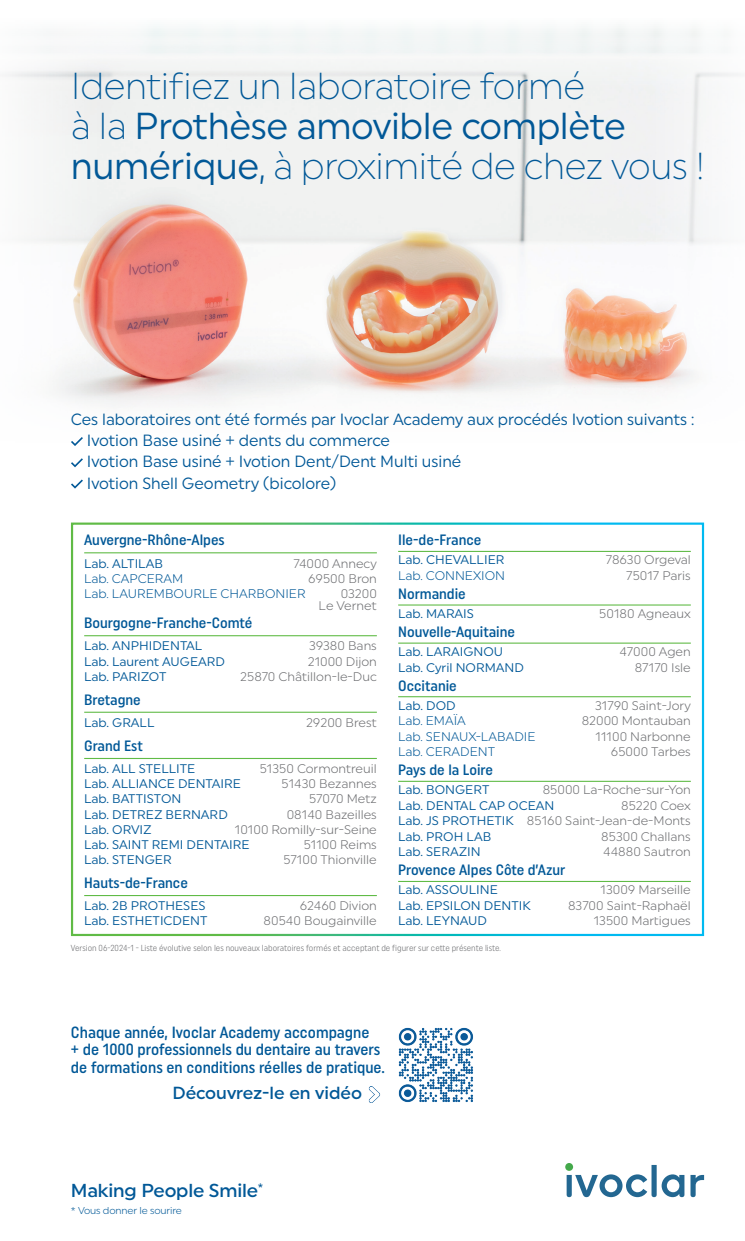
<style>
.page{position:relative;width:745px;height:1241px;background:#fff}
.page>*{position:absolute;margin:0;border:0;box-sizing:border-box;transform-origin:0 0}
.t1{font:37.5px "Uniform Pro Ivoclar Thn";letter-spacing:-.01em;color:#015897;scale:.96 1}
.t2{font:37.5px "Uniform Pro Ivoclar";letter-spacing:-.01em;color:#015897;scale:.96 1}
.t3{font:500 18.75px "Uniform Pro";letter-spacing:-.01em;color:#015897}
.t4{font:500 17.5px "Uniform Pro Ivoclar";color:#015897}
.t5{font:16.25px/21.2px "Uniform Pro Ivoclar";color:#015897;scale:.96 1}
.t6{font:500 16.25px/17.5px "Uniform Pro Con";color:#015897}
.t7{font:500 15px "Uniform Pro Con";color:#015897}
.t8{font:12.5px/12.6px "Uniform Pro Ivoclar Lgt";color:#6c6d70;text-align:right}
.t9{font:12.5px "Uniform Pro Ivoclar";color:#015897}
.t10{font:12.5px "Uniform Pro Ivoclar Lgt";color:#015897}
.t11{font:10px "Uniform Pro Lgt";letter-spacing:-.01em;color:#015897}
.t12{font:8.75px "Uniform Pro Con Lgt";color:#6c6d70}
.s1{font-family:"Uniform Pro Ivoclar Thn"}
.s2{font-family:"Uniform Pro Ivoclar"}
.s3{font-family:"Uniform Pro Ivoclar Lgt"}
.s4{font-family:"Uniform Pro Ivoclar";color:#015897}
</style>
<div class="page">
<img style="left:5px;top:26px;width:736px;height:442px">
<div style="left:71px;top:522px;width:632px;height:413px;border:2px solid #fff"></div>
<svg style="left:566px;top:1164px;width:137px;height:32px"></svg>
<svg style="left:71px;top:437px;width:12px;height:9px"></svg>
<svg style="left:71px;top:458px;width:12px;height:9px"></svg>
<svg style="left:71px;top:479px;width:12px;height:9px"></svg>
<hr style="left:84px;top:552px;width:292px;height:1px;background:#60bb46">
<hr style="left:84px;top:635px;width:292px;height:1px;background:#60bb46">
<hr style="left:84px;top:711px;width:292px;height:1px;background:#60bb46">
<hr style="left:84px;top:757px;width:292px;height:2px;background:#60bb46">
<hr style="left:84px;top:894px;width:292px;height:2px;background:#60bb46">
<hr style="left:398px;top:550px;width:292px;height:2px;background:#60bb46">
<hr style="left:398px;top:604px;width:292px;height:1px;background:#60bb46">
<hr style="left:398px;top:642px;width:292px;height:1px;background:#60bb46">
<hr style="left:398px;top:696px;width:292px;height:1px;background:#60bb46">
<hr style="left:398px;top:780px;width:292px;height:1px;background:#60bb46">
<hr style="left:398px;top:880px;width:292px;height:1px;background:#60bb46">
<img style="left:398px;top:1027px;width:75px;height:76px">
<img style="left:368px;top:1086px;width:13px;height:16px">
<h1 class="t1" style="left:71px;top:64px;width:537px">Identifiez un laboratoire formé</h1>
<h1 class="t2" style="left:71px;top:104px;width:579px"><span class="s1">à la</span> Prothèse amovible complète</h1>
<h1 class="t1" style="left:71px;top:144px;width:661px"><span class="s2">numérique</span><span class="s3">,</span> à proximité de chez vous !</h1>
<h3 class="t5" style="left:87px;top:408px;width:634px;text-indent:-16px">Ces laboratoires ont été formés par Ivoclar Academy aux procédés Ivotion suivants :<br>Ivotion Base usiné + dents du commerce<br>Ivotion Base usiné + Ivotion Dent/Dent Multi usiné<br>Ivotion Shell Geometry (bicolore)</h3>
<p class="t7" style="left:84px;top:531px;width:142px">Auvergne-Rhône-Alpes</p>
<p class="t9" style="left:84px;top:556px;width:80px">Lab. ALTILAB</p>
<p class="t8" style="left:293px;top:556px;width:85px">74000 Annecy</p>
<p class="t10" style="left:84px;top:571px;width:100px">Lab. CAPCERAM</p>
<p class="t8" style="left:308px;top:571px;width:70px">69500 Bron</p>
<p class="t10" style="left:84px;top:586px;width:223px">Lab. LAUREMBOURLE CHARBONIER</p>
<p class="t8" style="left:318px;top:587px;width:60px">03200<br>Le Vernet</p>
<p class="t7" style="left:84px;top:613px;width:169px">Bourgogne-Franche-Comté</p>
<p class="t9" style="left:84px;top:638px;width:119px">Lab. ANPHIDENTAL</p>
<p class="t8" style="left:309px;top:639px;width:69px">39380 Bans</p>
<p class="t9" style="left:84px;top:654px;width:142px">Lab. Laurent AUGEARD</p>
<p class="t8" style="left:307px;top:654px;width:71px">21000 Dijon</p>
<p class="t9" style="left:84px;top:669px;width:84px">Lab. PARIZOT</p>
<p class="t8" style="left:240px;top:669px;width:138px">25870 Châtillon-le-Duc</p>
<p class="t7" style="left:84px;top:690px;width:58px">Bretagne</p>
<p class="t9" style="left:84px;top:715px;width:72px">Lab. GRALL</p>
<p class="t8" style="left:306px;top:716px;width:72px">29200 Brest</p>
<p class="t7" style="left:84px;top:736px;width:60px">Grand Est</p>
<p class="t9" style="left:84px;top:761px;width:112px">Lab. ALL STELLITE</p>
<p class="t8" style="left:259px;top:762px;width:119px">51350 Cormontreuil</p>
<p class="t9" style="left:84px;top:776px;width:158px">Lab. ALLIANCE DENTAIRE</p>
<p class="t8" style="left:281px;top:777px;width:97px">51430 Bezannes</p>
<p class="t9" style="left:84px;top:791px;width:99px">Lab. BATTISTON</p>
<p class="t8" style="left:309px;top:792px;width:69px">57070 Metz</p>
<p class="t9" style="left:84px;top:806px;width:145px">Lab. DETREZ BERNARD</p>
<p class="t8" style="left:286px;top:807px;width:92px">08140 Bazeilles</p>
<p class="t9" style="left:84px;top:822px;width:69px">Lab. ORVIZ</p>
<p class="t8" style="left:235px;top:822px;width:143px">10100 Romilly-sur-Seine</p>
<p class="t9" style="left:84px;top:837px;width:167px">Lab. SAINT REMI DENTAIRE</p>
<p class="t8" style="left:303px;top:837px;width:75px">51100 Reims</p>
<p class="t9" style="left:84px;top:852px;width:89px">Lab. STENGER</p>
<p class="t8" style="left:283px;top:853px;width:95px">57100 Thionville</p>
<p class="t7" style="left:84px;top:873px;width:105px">Hauts-de-France</p>
<p class="t9" style="left:84px;top:898px;width:123px">Lab. 2B PROTHESES</p>
<p class="t8" style="left:299px;top:899px;width:78px">62460 Divion</p>
<p class="t9" style="left:84px;top:913px;width:125px">Lab. ESTHETICDENT</p>
<p class="t8" style="left:263px;top:914px;width:115px">80540 Bougainville</p>
<p class="t7" style="left:398px;top:531px;width:85px">Ile-de-France</p>
<p class="t9" style="left:398px;top:552px;width:108px">Lab. CHEVALLIER</p>
<p class="t8" style="left:605px;top:553px;width:86px">78630 Orgeval</p>
<p class="t10" style="left:398px;top:568px;width:108px">Lab. CONNEXION</p>
<p class="t8" style="left:625px;top:569px;width:66px">75017 Paris</p>
<p class="t7" style="left:398px;top:584px;width:69px">Normandie</p>
<p class="t9" style="left:398px;top:606px;width:77px">Lab. MARAIS</p>
<p class="t8" style="left:599px;top:607px;width:93px">50180 Agneaux</p>
<p class="t7" style="left:398px;top:622px;width:118px">Nouvelle-Aquitaine</p>
<p class="t9" style="left:398px;top:644px;width:106px">Lab. LARAIGNOU</p>
<p class="t8" style="left:619px;top:645px;width:73px">47000 Agen</p>
<p class="t9" style="left:398px;top:660px;width:127px">Lab. Cyril NORMAND</p>
<p class="t8" style="left:634px;top:660px;width:57px">87170 Isle</p>
<p class="t7" style="left:398px;top:676px;width:60px">Occitanie</p>
<p class="t9" style="left:398px;top:698px;width:59px">Lab. DOD</p>
<p class="t8" style="left:594px;top:698px;width:97px">31790 Saint-Jory</p>
<p class="t10" style="left:398px;top:713px;width:69px">Lab. EMAÏA</p>
<p class="t8" style="left:581px;top:714px;width:111px">82000 Montauban</p>
<p class="t10" style="left:398px;top:729px;width:139px">Lab. SENAUX-LABADIE</p>
<p class="t8" style="left:595px;top:729px;width:97px">11100 Narbonne</p>
<p class="t10" style="left:398px;top:744px;width:98px">Lab. CERADENT</p>
<p class="t8" style="left:610px;top:745px;width:81px">65000 Tarbes</p>
<p class="t7" style="left:398px;top:760px;width:96px">Pays de la Loire</p>
<p class="t9" style="left:398px;top:782px;width:93px">Lab. BONGERT</p>
<p class="t8" style="left:542px;top:783px;width:149px">85000 La-Roche-sur-Yon</p>
<p class="t9" style="left:398px;top:798px;width:158px">Lab. DENTAL CAP OCEAN</p>
<p class="t8" style="left:398px;top:797px;width:294px;line-height:15.5px">85220 Coex<br><span class="s4">Lab. JS PROTHETIK</span> 85160 Saint-Jean-de-Monts</p>
<p class="t9" style="left:398px;top:829px;width:95px">Lab. PROH LAB</p>
<p class="t8" style="left:601px;top:829px;width:91px">85300 Challans</p>
<p class="t9" style="left:398px;top:844px;width:84px">Lab. SERAZIN</p>
<p class="t8" style="left:603px;top:845px;width:89px">44880 Sautron</p>
<p class="t7" style="left:398px;top:860px;width:168px">Provence Alpes Côte d’Azur</p>
<p class="t9" style="left:398px;top:882px;width:101px">Lab. ASSOULINE</p>
<p class="t8" style="left:600px;top:883px;width:92px">13009 Marseille</p>
<p class="t9" style="left:398px;top:898px;width:134px">Lab. EPSILON DENTIK</p>
<p class="t8" style="left:567px;top:898px;width:124px">83700 Saint-Raphaël</p>
<p class="t9" style="left:398px;top:913px;width:90px">Lab. LEYNAUD</p>
<p class="t8" style="left:593px;top:914px;width:98px">13500 Martigues</p>
<p class="t12" style="left:71px;top:942px;width:431px">Version 06-2024-1 - Liste évolutive selon les nouveaux laboratoires formés et acceptant de figurer sur cette présente liste.</p>
<h3 class="t6" style="left:71px;top:1022px;width:315px">Chaque année, Ivoclar Academy accompagne<br>+ de 1000 professionnels du dentaire au travers de formations en conditions réelles de pratique.</h3>
<h3 class="t4" style="left:172px;top:1082px;width:191px">Découvrez-le en vidéo</h3>
<h2 class="t3" style="left:71px;top:1179px;width:193px">Making People Smile<sup>*</sup></h2>
<p class="t11" style="left:71px;top:1204px;width:112px">* Vous donner le sourire</p>
</div>
